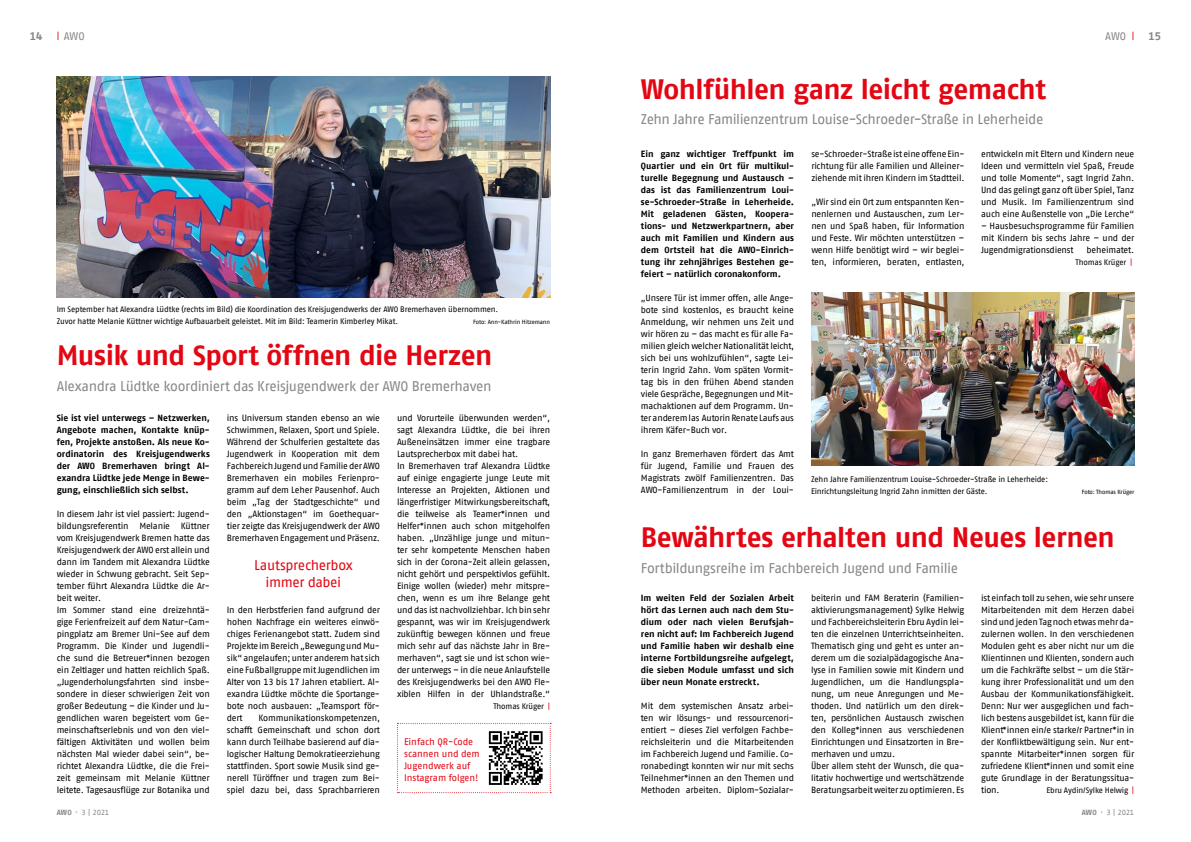
<style>
.page{position:relative;width:1191px;height:842px;background:#fff}
.page>*{position:absolute;margin:0;border:0;box-sizing:border-box;transform-origin:0 0}
.t1{font:700 28px "AWO Fago Office";letter-spacing:-.02em;color:#e30613}
.t2{font:14px "AWO Fago Office";letter-spacing:-.03em;color:#878787}
.t3{font:14px/17px "AWO Fago Office";letter-spacing:-.03em;color:#e30613;text-align:center}
.t4{font:11px "AWO Fago Office";color:#878787}
.t5{font:700 11px "AWO Fago Office";color:#878787}
.t6{font:9.5px/12px "AWO Fago Office";letter-spacing:-.005em;color:#e30613}
.t7{font:9px/12px "AWO Fago Office";letter-spacing:-.015em;color:#000;text-align:justify}
.t8{font:700 9px/12px "AWO Fago Office";color:#000;text-align:justify}
.t9{font:8px/12px "AWO Fago Office";letter-spacing:-.015em;color:#000}
.t10{font:7.5px "AWO Fago Office";letter-spacing:-.03em;color:#878787}
.t11{font:6px "AWO Fago Office";letter-spacing:-.015em;color:#000}
.s1{font-size:9px;color:#e30613}
.s2{color:#e30613}
.s3{font-weight:700}
</style>
<div class="page">
<img style="left:57px;top:77px;width:493px;height:221px">
<img style="left:811px;top:292px;width:323px;height:173px">
<svg style="left:397px;top:723px;width:154px;height:70px"></svg>
<p class="t5" style="left:30px;top:29px;width:14px">14</p>
<p class="t4" style="left:57px;top:30px;width:29px"><span class="s1">|</span> AWO</p>
<p class="t4" style="left:1105px;top:30px;width:31px">AWO <span class="s1">|</span></p>
<p class="t5" style="left:1148px;top:29px;width:14px">15</p>
<p class="t9" style="left:57px;top:303px;width:443px">Im September hat Alexandra Lüdtke (rechts im Bild) die Koordination des Kreisjugendwerks der AWO Bremerhaven übernommen.<br>Zuvor hatte Melanie Küttner wichtige Aufbauarbeit geleistet. Mit im Bild: Teamerin Kimberley Mikat.</p>
<p class="t11" style="left:473px;top:318px;width:78px">Foto: Ann-Kathrin Hitzemann</p>
<h1 class="t1" style="left:57px;top:339px;width:437px">Musik und Sport öffnen die Herzen</h1>
<h2 class="t2" style="left:57px;top:378px;width:436px">Alexandra Lüdtke koordiniert das Kreisjugendwerk der AWO Bremerhaven</h2>
<p class="t7" style="left:397px;top:412px;width:155px;text-align:left">und Vorurteile überwunden werden“, sagt Alexandra Lüdtke, die bei ihren Außeneinsätzen immer eine tragbare Lautsprecherbox mit dabei hat.<br>In Bremerhaven traf Alexandra Lüdtke auf einige engagierte junge Leute mit Interesse an Projekten, Aktionen und längerfristiger Mitwirkungsbereitschaft, die teilweise als Teamer*innen und Helfer*innen auch schon mitgeholfen haben. „Unzählige junge und mitun&shy;ter sehr kompetente Menschen haben sich in der Corona-Zeit allein gelassen, nicht gehört und perspektivlos gefühlt.<br>Einige wollen (wieder) mehr mitspre&shy;chen, wenn es um ihre Belange geht und das ist nachvollziehbar. Ich bin sehr gespannt, was wir im Kreisjugendwerk zukünftig bewegen können und freue mich sehr auf das nächste Jahr in Bre&shy;merhaven“, sagt sie und ist schon wie&shy;der unterwegs – in die neue Anlaufstelle des Kreisjugendwerks bei den AWO Fle&shy;xiblen Hilfen in der Uhlandstraße.“</p>
<p class="t9" style="left:493px;top:700px;width:58px">Thomas Krüger <span class="s2">|</span></p>
<p class="t8" style="left:57px;top:412px;width:155px">Sie ist viel unterwegs – Netzwerken, Angebote machen, Kontakte knüp&shy;fen, Projekte anstoßen. Als neue Ko&shy;ordinatorin des Kreisjugendwerks der AWO Bremerhaven bringt Al&shy;exandra Lüdtke jede Menge in Bewe&shy;gung, einschließlich sich selbst.</p>
<p class="t7" style="left:57px;top:508px;width:155px;text-align:left">In diesem Jahr ist viel passiert: Jugend&shy;bildungsreferentin Melanie Küttner vom Kreisjugendwerk Bremen hatte das Kreisjugendwerk der AWO erst allein und dann im Tandem mit Alexandra Lüdtke wieder in Schwung gebracht. Seit Sep&shy;tember führt Alexandra Lüdtke die Ar&shy;beit weiter.<br>Im Sommer stand eine dreizehntä&shy;gige Ferienfreizeit auf dem Natur-Cam&shy;pingplatz am Bremer Uni-See auf dem Programm. Die Kinder und Jugendli&shy;che sund die Betreuer*innen bezogen ein Zeltlager und hatten reichlich Spaß. „Jugenderholungsfahrten sind insbe&shy;sondere in dieser schwierigen Zeit von großer Bedeutung – die Kinder und Ju&shy;gendlichen waren begeistert vom Ge&shy;meinschaftserlebnis und von den viel&shy;fältigen Aktivitäten und wollen beim nächsten Mal wieder dabei sein“, be&shy;richtet Alexandra Lüdtke, die die Frei&shy;zeit gemeinsam mit Melanie Küttner leitete. Tagesausflüge zur Botanika und</p>
<p class="t7" style="left:227px;top:412px;width:155px">ins Universum standen ebenso an wie Schwimmen, Relaxen, Sport und Spiele.<br>Während der Schulferien gestaltete das Jugendwerk in Kooperation mit dem Fachbereich Jugend und Familie der AWO Bremerhaven ein mobiles Ferienpro&shy;gramm auf dem Leher Pausenhof. Auch beim „Tag der Stadtgeschichte“ und den „Aktionstagen“ im Goethequar&shy;tier zeigte das Kreisjugendwerk der AWO Bremerhaven Engagement und Präsenz.</p>
<h2 class="t3" style="left:254px;top:557px;width:100px">Lautsprecherbox immer dabei</h2>
<p class="t7" style="left:227px;top:604px;width:155px">In den Herbstferien fand aufgrund der hohen Nachfrage ein weiteres einwö&shy;chiges Ferienangebot statt. Zudem sind Projekte im Bereich „Bewegung und Mu&shy;sik“ angelaufen; unter anderem hat sich eine Fußballgruppe mit Jugendlichen im Alter von 13 bis 17 Jahren etabliert. Al&shy;exandra Lüdtke möchte die Sportange&shy;bote noch ausbauen: „Teamsport för&shy;dert</p>
<p class="t7" style="left:227px;top:712px;width:155px;text-indent:32px">Kommunikationskompetenzen, schafft Gemeinschaft und schon dort kann durch Teilhabe basierend auf dia&shy;logischer Haltung Demokratieerziehung stattfinden. Sport sowie Musik sind ge&shy;nerell Türöffner und tragen zum Bei&shy;spiel dazu bei, dass Sprachbarrieren</p>
<p class="t6" style="left:404px;top:736px;width:77px">Einfach QR-Code scannen und dem<br>Jugendwerk auf<br>Instagram folgen!</p>
<p class="t10" style="left:57px;top:808px;width:54px"><span class="s3">AWO</span> · 3 | 2021</p>
<h1 class="t1" style="left:641px;top:73px;width:407px">Wohlfühlen ganz leicht gemacht</h1>
<h2 class="t2" style="left:641px;top:111px;width:404px">Zehn Jahre Familienzentrum Louise-Schroeder-Straße in Leherheide</h2>
<p class="t7" style="left:981px;top:148px;width:155px">entwickeln mit Eltern und Kindern neue Ideen und vermitteln viel Spaß, Freude und tolle Momente“, sagt Ingrid Zahn.<br>Und das gelingt ganz oft über Spiel, Tanz und Musik. Im Familienzentrum sind auch eine Außenstelle von „Die Lerche“</p>
<p class="t7" style="left:981px;top:220px;width:155px">– Hausbesuchsprogramme für Familien mit Kindern bis sechs Jahre – und der Jugendmigrationsdienst</p>
<p class="t8" style="left:641px;top:148px;width:155px">Ein ganz wichtiger Treffpunkt im Quartier und ein Ort für multikul&shy;turelle Begegnung und Austausch – das ist das Familienzentrum Loui&shy;se-Schroeder-Straße in Leherheide.<br>Mit geladenen Gästen, Koopera&shy;tions- und Netzwerkpartnern, aber auch mit Familien und Kindern aus dem Ortsteil hat die AWO-Einrich&shy;tung ihr zehnjähriges Bestehen ge&shy;feiert – natürlich coronakonform.</p>
<p class="t7" style="left:641px;top:292px;width:155px">„Unsere Tür ist immer offen, alle Ange&shy;bote sind kostenlos, es braucht keine Anmeldung, wir nehmen uns Zeit und wir hören zu – das macht es für alle Fa&shy;milien gleich welcher Nationalität leicht, sich bei uns wohlzufühlen“, sagte Lei&shy;terin Ingrid Zahn. Vom späten Vormit&shy;tag bis in den frühen Abend standen viele Gespräche, Begegnungen und Mit&shy;machaktionen auf dem Programm. Un&shy;ter anderem las Autorin Renate Laufs aus ihrem Käfer-Buch vor.</p>
<p class="t7" style="left:641px;top:448px;width:155px">In ganz Bremerhaven fördert das Amt für Jugend, Familie und Frauen des Magistrats zwölf Familienzentren. Das AWO-Familienzentrum in der Loui-</p>
<p class="t7" style="left:811px;top:148px;width:155px">se-Schroeder-Straße ist eine offene Ein&shy;richtung für alle Familien und Alleiner&shy;ziehende mit ihren Kindern im Stadtteil.</p>
<p class="t7" style="left:811px;top:196px;width:155px">„Wir sind ein Ort zum entspannten Ken&shy;nenlernen und Austauschen, zum Ler&shy;nen und Spaß haben, für Information und Feste. Wir möchten unterstützen – wenn Hilfe benötigt wird – wir beglei&shy;ten, informieren, beraten, entlasten,</p>
<p class="t7" style="left:1086px;top:244px;width:49px">beheimatet.</p>
<p class="t9" style="left:1075px;top:256px;width:58px">Thomas Krüger <span class="s2">|</span></p>
<p class="t9" style="left:811px;top:473px;width:239px">Zehn Jahre Familienzentrum Louise-Schroeder-Straße in Leherheide:<br>Einrichtungsleitung Ingrid Zahn inmitten der Gäste.</p>
<p class="t11" style="left:1081px;top:488px;width:54px">Foto: Thomas Krüger</p>
<h1 class="t1" style="left:641px;top:521px;width:475px">Bewährtes erhalten und Neues lernen</h1>
<h2 class="t2" style="left:641px;top:560px;width:319px">Fortbildungsreihe im Fachbereich Jugend und Familie</h2>
<p class="t7" style="left:981px;top:592px;width:155px">ist einfach toll zu sehen, wie sehr unsere Mitarbeitenden mit dem Herzen dabei sind und jeden Tag noch etwas mehr da&shy;zulernen wollen. In den verschiedenen Modulen geht es aber nicht nur um die Klientinnen und Klienten, sondern auch um die Fachkräfte selbst – um die Stär&shy;kung ihrer Professionalität und um den Ausbau der Kommunikationsfähigkeit.<br>Denn: Nur wer ausgeglichen und fach&shy;lich bestens ausgebildet ist, kann für die Klient*innen ein/e starke/r Partner*in in der Konfliktbewältigung sein. Nur ent&shy;spannte Mitarbeiter*innen sorgen für zufriedene Klient*innen und somit eine gute Grundlage in der Beratungssitua&shy;tion.</p>
<p class="t7" style="left:811px;top:592px;width:155px;text-align:left">beiterin und FAM Beraterin (Familien&shy;aktivierungsmanagement) Sylke Helwig und Fachbereichsleiterin Ebru Aydin lei&shy;ten die einzelnen Unterrichtseinheiten.<br>Thematisch ging und geht es unter an&shy;derem um die sozialpädagogische Ana&shy;lyse in Familien sowie mit Kindern und Jugendlichen, um die Handlungspla&shy;nung, um neue Anregungen und Me&shy;thoden. Und natürlich um den direk&shy;ten, persönlichen Austausch zwischen den Kolleg*innen aus verschiedenen Einrichtungen und Einsatzorten in Bre&shy;merhaven und umzu.<br>Über allem steht der Wunsch, die qua&shy;litativ hochwertige und wertschätzende Beratungsarbeit weiter zu optimieren. Es</p>
<p class="t8" style="left:641px;top:592px;width:155px">Im weiten Feld der Sozialen Arbeit hört das Lernen auch nach dem Stu&shy;dium oder nach vielen Berufsjah&shy;ren nicht auf: Im Fachbereich Jugend und Familie haben wir deshalb eine interne Fortbildungsreihe aufgelegt, die sieben Module umfasst und sich über neun Monate erstreckt.</p>
<p class="t7" style="left:641px;top:700px;width:155px">Mit dem systemischen Ansatz arbei&shy;ten wir lösungs- und ressourcenori&shy;entiert – dieses Ziel verfolgen Fachbe&shy;reichsleiterin und die Mitarbeitenden im Fachbereich Jugend und Familie. Co&shy;ronabedingt konnten wir nur mit sechs Teilnehmer*innen an den Themen und Methoden arbeiten. Diplom-Sozialar-</p>
<p class="t9" style="left:1046px;top:784px;width:89px">Ebru Aydin/Sylke Helwig <span class="s2">|</span></p>
<p class="t10" style="left:1081px;top:808px;width:54px"><span class="s3">AWO</span> · 3 | 2021</p>
</div>
